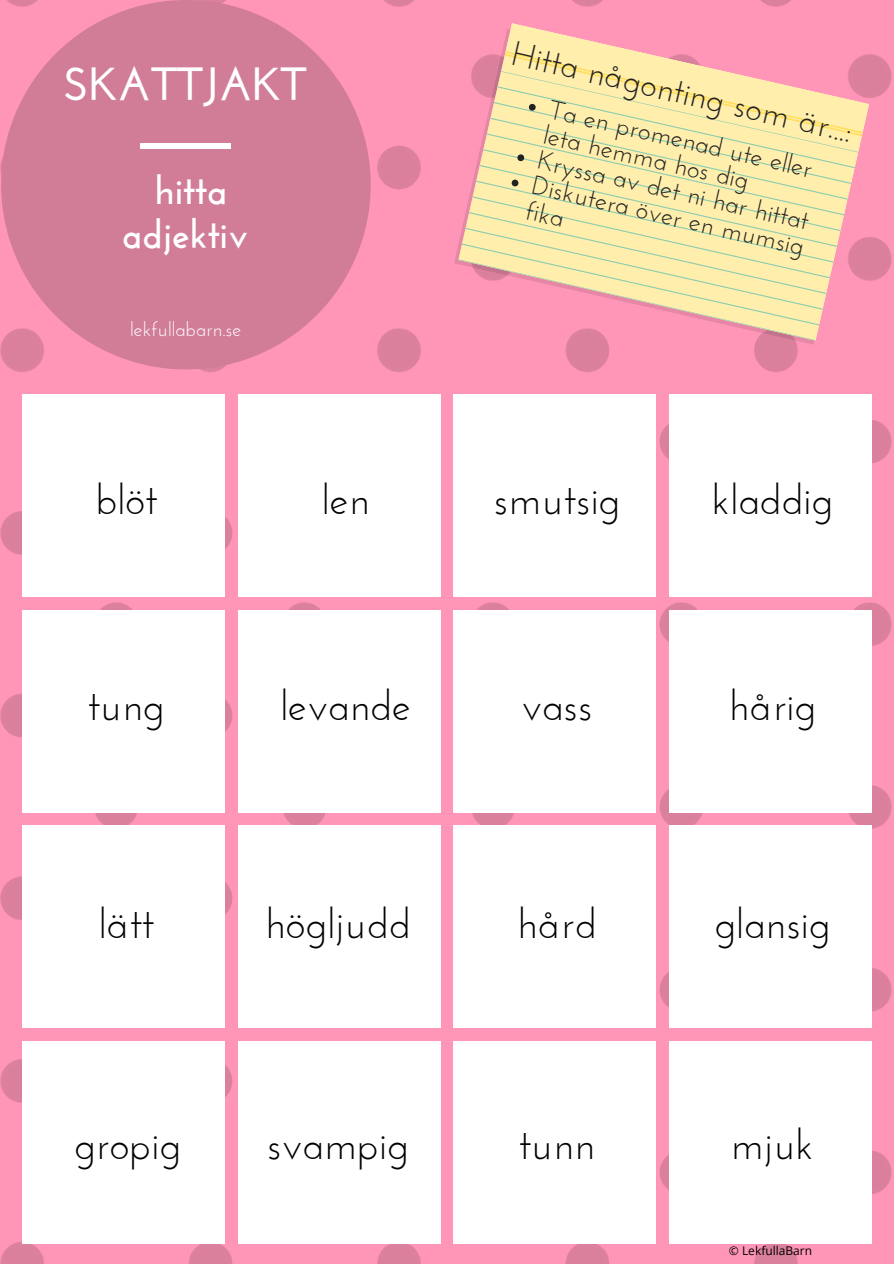
<style>
.page{position:relative;width:894px;height:1264px;background:#fff}
.page>*{position:absolute;margin:0;border:0;box-sizing:border-box;transform-origin:0 0}
.t1{font:700 46.35px "Josefin Sans";color:#fff}
.t2{font:42px "Josefin Sans";color:#000}
.t3{font:700 39.75px "Josefin Sans";color:#fff}
.t4{font:34.8px "Josefin Sans";color:#222}
.t5{font:26.4px/26.1px "Josefin Sans";color:#222}
.t6{font:19.8px "Josefin Sans";color:#fff}
.t7{font:12px "Open Sans";color:#000}
</style>
<div class="page">
<img style="left:0;top:0;width:893px;height:1263px">
<svg style="left:1px;top:0;width:369px;height:369px;background:#da829e"></svg>
<svg style="left:454px;top:29px;width:412px;height:316px;background:#fa93b3"></svg>
<svg style="left:458px;top:23px;width:411px;height:318px;background:#fb9db3"></svg>
<svg style="left:461px;top:86px;width:393px;height:239px;background:#f7dfad"></svg>
<svg style="left:458px;top:259px;width:357px;height:82px;background:#f8beaf"></svg>
<div style="left:140px;top:143px;width:91px;height:6px;background:#fff"></div>
<div style="left:22px;top:394px;width:202px;height:202px;background:#fff"></div>
<div style="left:238px;top:394px;width:202px;height:202px;background:#fff"></div>
<div style="left:453px;top:394px;width:202px;height:202px;background:#fff"></div>
<div style="left:669px;top:394px;width:202px;height:202px;background:#fff"></div>
<div style="left:22px;top:610px;width:202px;height:202px;background:#fff"></div>
<div style="left:238px;top:610px;width:202px;height:202px;background:#fff"></div>
<div style="left:453px;top:610px;width:202px;height:202px;background:#fff"></div>
<div style="left:669px;top:610px;width:202px;height:202px;background:#fff"></div>
<div style="left:22px;top:825px;width:202px;height:202px;background:#fff"></div>
<div style="left:238px;top:825px;width:202px;height:202px;background:#fff"></div>
<div style="left:453px;top:825px;width:202px;height:202px;background:#fff"></div>
<div style="left:669px;top:825px;width:202px;height:202px;background:#fff"></div>
<div style="left:22px;top:1041px;width:202px;height:202px;background:#fff"></div>
<div style="left:238px;top:1041px;width:202px;height:202px;background:#fff"></div>
<div style="left:453px;top:1041px;width:202px;height:202px;background:#fff"></div>
<div style="left:669px;top:1041px;width:202px;height:202px;background:#fff"></div>
<svg style="left:501px;top:51px;width:361px;height:111px;background:#fadeaa"></svg>
<svg style="left:511px;top:179px;width:8px;height:8px"></svg>
<p class="t1" style="left:63px;top:65px;width:244px">SKATTJAKT</p>
<p class="t3" style="left:154px;top:175px;width:74px">hitta</p>
<p class="t3" style="left:122px;top:218px;width:127px">adjektiv</p>
<p class="t6" style="left:130px;top:321px;width:113px">lekfullabarn.se</p>
<p class="t4" style="left:515px;top:38px;width:350px;rotate:13deg">Hitta någonting som är...:</p>
<p class="t5" style="left:552px;top:98px;width:271px;rotate:13deg">Ta en promenad ute eller leta hemma hos dig</p>
<p class="t5" style="left:540px;top:149px;width:278px;rotate:13deg">Kryssa av det ni har hittat</p>
<p class="t5" style="left:535px;top:174px;width:280px;rotate:13deg">Diskutera över en mumsig fika</p>
<p class="t2" style="left:95px;top:483px;width:63px">blöt</p>
<p class="t2" style="left:322px;top:483px;width:49px">len</p>
<p class="t2" style="left:493px;top:483px;width:128px">smutsig</p>
<p class="t2" style="left:711px;top:483px;width:123px">kladdig</p>
<p class="t2" style="left:88px;top:689px;width:78px">tung</p>
<p class="t2" style="left:280px;top:689px;width:132px">levande</p>
<p class="t2" style="left:521px;top:689px;width:73px">vass</p>
<p class="t2" style="left:728px;top:689px;width:89px">hårig</p>
<p class="t2" style="left:99px;top:906px;width:57px">lätt</p>
<p class="t2" style="left:265px;top:906px;width:147px">högljudd</p>
<p class="t2" style="left:516px;top:906px;width:82px">hård</p>
<p class="t2" style="left:714px;top:906px;width:117px">glansig</p>
<p class="t2" style="left:74px;top:1127px;width:109px">gropig</p>
<p class="t2" style="left:267px;top:1127px;width:143px">svampig</p>
<p class="t2" style="left:519px;top:1127px;width:77px">tunn</p>
<p class="t2" style="left:730px;top:1127px;width:85px">mjuk</p>
<p class="t7" style="left:728px;top:1242px;width:85px">© LekfullaBarn</p>
</div>
